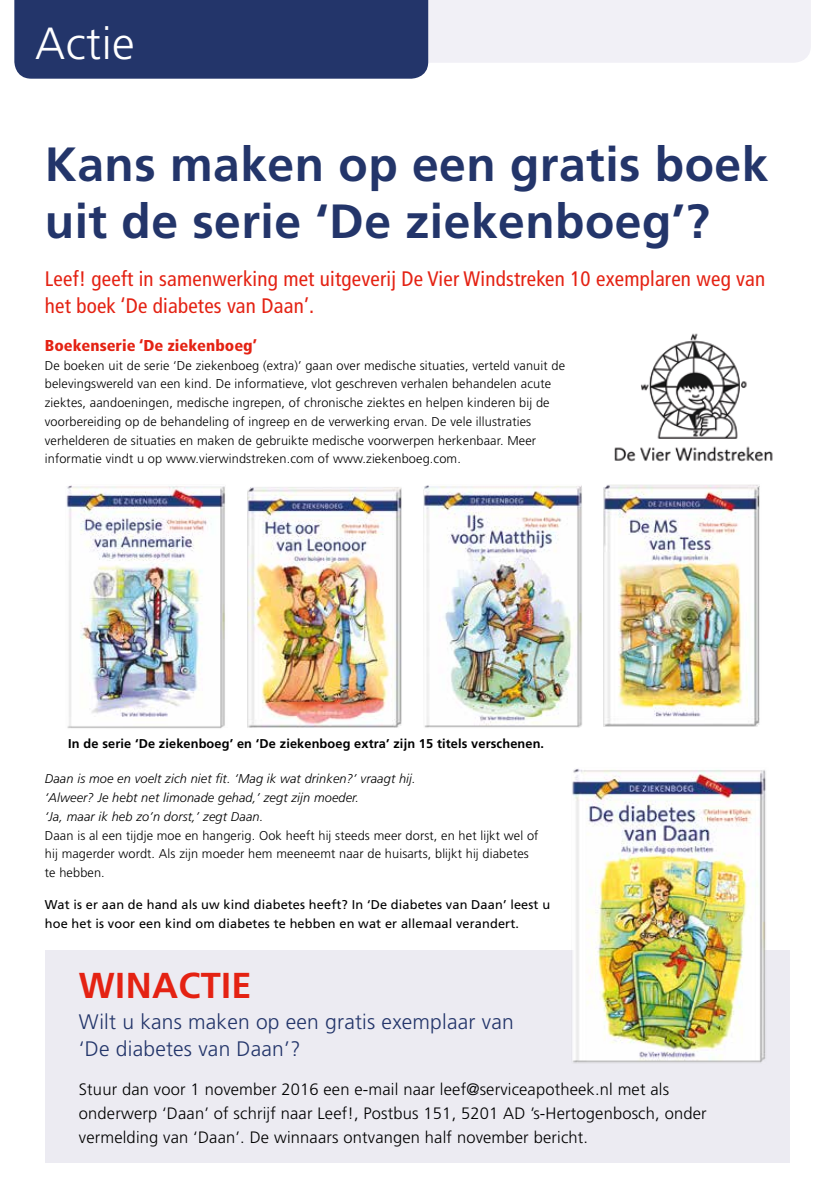
<style>
.page{position:relative;width:825px;height:1201px;background:#fff}
.page>*{position:absolute;margin:0;border:0;box-sizing:border-box;transform-origin:0 0}
.t1{font:700 48px/57px "Frutiger LT";letter-spacing:.01em;color:#23356a}
.t2{font:300 45px "Frutiger LT";letter-spacing:.01em;color:#fff}
.t3{font:700 36px "Frutiger LT";letter-spacing:.01em;color:#e42213}
.t4{font:condensed 21px/27px "Frutiger LT";letter-spacing:.01em;color:#e42213}
.t5{font:300 21px/27px "Frutiger LT";letter-spacing:.01em;color:#23356a}
.t6{font:300 16.5px/24px "Frutiger LT";letter-spacing:.01em;color:#000}
.t7{font:900 condensed 15.75px "Frutiger LT";color:#e42213;scale:1.05 1}
.t8{font:300 12.75px/18.8px "Frutiger LT";letter-spacing:.01em;color:#000}
.t9{font:italic 300 12.75px/18.8px "Frutiger LT";letter-spacing:.01em;color:#000}
.t10{font:12.75px/18.8px "Frutiger LT";letter-spacing:.01em;color:#000}
.t11{font:700 12.75px "Frutiger LT";letter-spacing:.01em;color:#000}
</style>
<div class="page">
<div style="left:45px;top:950px;width:744px;height:213px;background:#ecebf2"></div>
<div style="left:428px;top:0;width:382px;height:63px;background:#f1f0f6"></div>
<div style="left:14px;top:0;width:414px;height:79px;background:#23356a"></div>
<img style="left:614px;top:333px;width:159px;height:129px">
<img style="left:572px;top:769px;width:194px;height:294px">
<img style="left:66px;top:485px;width:159px;height:244px">
<img style="left:247px;top:487px;width:155px;height:241px">
<img style="left:423px;top:485px;width:159px;height:243px">
<img style="left:603px;top:484px;width:157px;height:243px">
<h2 class="t2" style="left:35px;top:18px;width:101px">Actie</h2>
<h1 class="t1" style="left:45px;top:136px;width:724px">Kans maken op een gratis boek uit de serie ‘De ziekenboeg’?</h1>
<h3 class="t4" style="left:45px;top:266px;width:721px">Leef! geeft in samenwerking met uitgeverij De Vier Windstreken 10 exemplaren weg van het boek ‘De diabetes van Daan’.</h3>
<p class="t7" style="left:45px;top:336px;width:203px">Boekenserie ‘De ziekenboeg’</p>
<p class="t8" style="left:45px;top:356px;width:521px">De boeken uit de serie ‘De ziekenboeg (extra)’ gaan over medische situaties, verteld vanuit de belevingswereld van een kind. De informatieve, vlot geschreven verhalen behandelen acute ziektes, aandoeningen, medische ingrepen, of chronische ziektes en helpen kinderen bij de voorbereiding op de behandeling of ingreep en de verwerking ervan. De vele illustraties verhelderen de situaties en maken de gebruikte medische voorwerpen herkenbaar. Meer informatie vindt u op www.vierwindstreken.com of www.ziekenboeg.com.</p>
<p class="t11" style="left:68px;top:736px;width:477px">In de serie ‘De ziekenboeg’ en ‘De ziekenboeg extra’ zijn 15 titels verschenen.</p>
<p class="t9" style="left:45px;top:769px;width:372px">Daan is moe en voelt zich niet fit. ‘Mag ik wat drinken?’ vraagt hij. ‘Alweer? Je hebt net limonade gehad,’ zegt zijn moeder.<br>‘Ja, maar ik heb zo’n dorst,’ zegt Daan.</p>
<p class="t8" style="left:45px;top:826px;width:495px">Daan is al een tijdje moe en hangerig. Ook heeft hij steeds meer dorst, en het lijkt wel of hij magerder wordt. Als zijn moeder hem meeneemt naar de huisarts, blijkt hij diabetes te hebben.</p>
<p class="t10" style="left:45px;top:895px;width:506px">Wat is er aan de hand als uw kind diabetes heeft? In ‘De diabetes van Daan’ leest u hoe het is voor een kind om diabetes te hebben en wat er allemaal verandert.</p>
<h3 class="t3" style="left:79px;top:964px;width:174px">WINACTIE</h3>
<h3 class="t5" style="left:79px;top:1009px;width:436px">Wilt u kans maken op een gratis exemplaar van ‘De diabetes van Daan’?</h3>
<p class="t6" style="left:79px;top:1078px;width:629px">Stuur dan voor 1 november 2016 een e-mail naar leef@serviceapotheek.nl met als onderwerp ‘Daan’ of schrijf naar Leef!, Postbus 151, 5201 AD ’s-Hertogenbosch, onder vermelding van ‘Daan’. De winnaars ontvangen half november bericht.</p>
</div>
